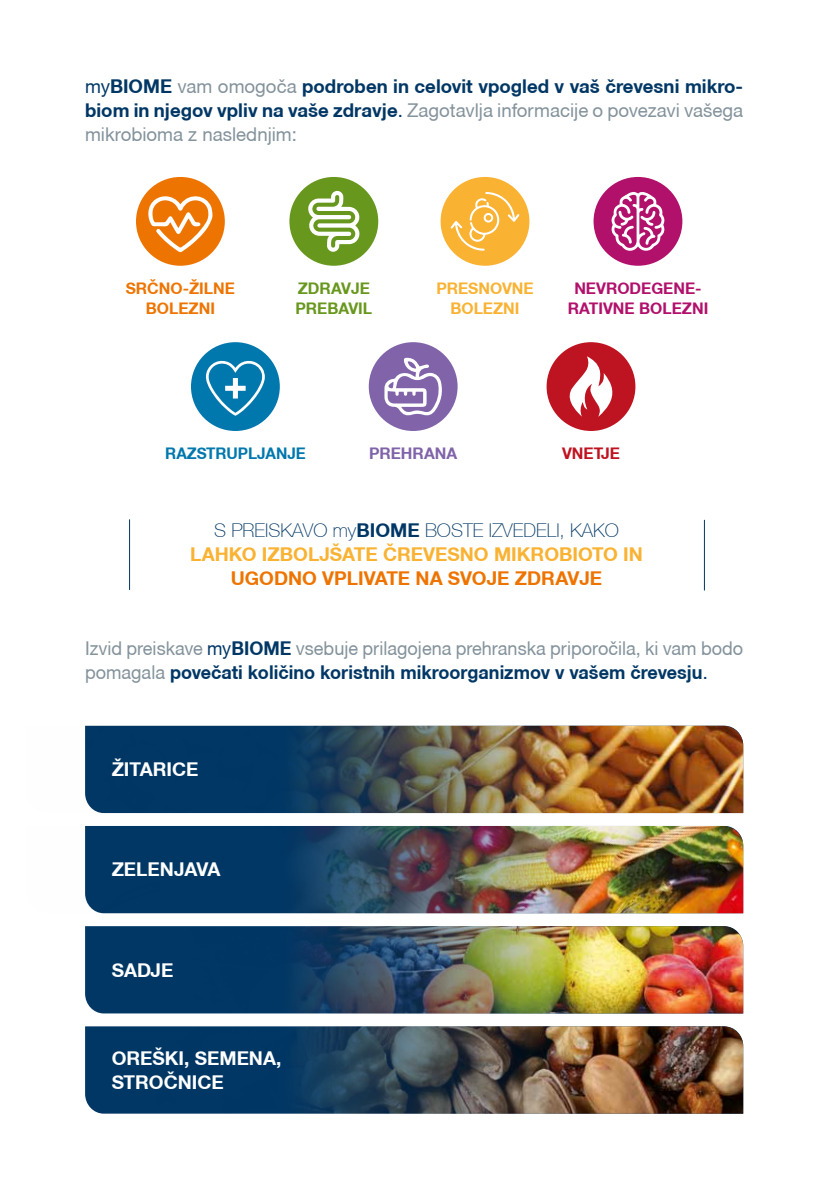
<style>
.page{position:relative;width:834px;height:1191px;background:#fff}
.page>*{position:absolute;margin:0;border:0;box-sizing:border-box;transform-origin:0 0}
.t1{font:700 19px/24px "Helvetica Neue CE";color:#003765;text-align:justify}
.t2{font:19px/24px "Helvetica Neue CE";color:#83929b;scale:.95 1}
.t3{font:700 19px/24px "Helvetica Neue CE";color:#f9b232;text-align:center}
.t4{font:700 19px/24px "Helvetica Neue CE";color:#fff}
.t5{font:700 19px "Helvetica Neue CE";color:#ee7400}
.t6{font:700 16px/20px "Helvetica Neue CE";color:#b1106b;text-align:center}
.t7{font:700 16px/20px "Helvetica Neue CE";color:#ee7400;text-align:center}
.t8{font:700 16px/20px "Helvetica Neue CE";color:#f9b232;text-align:center}
.t9{font:700 16px/20px "Helvetica Neue CE";color:#68971d}
.t10{font:700 16px "Helvetica Neue CE";letter-spacing:-.005em;color:#0077ad;scale:.96 1}
.t11{font:700 16px "Helvetica Neue CE";color:#8063a9}
.t12{font:700 16px "Helvetica Neue CE";color:#be1320}
.s1{font-weight:400}
.s2{font-weight:400;color:#83929b}
.s3{font-weight:100;color:#003765}
.s4{color:#003765}
.s5{font-weight:700;color:#003765}
</style>
<div class="page">
<div style="left:85px;top:1026px;width:70px;height:87px;background:#003765"></div>
<div style="left:85px;top:926px;width:102px;height:87px;background:#003765"></div>
<hr style="left:129px;top:519px;width:1px;height:71px;background:#003765">
<hr style="left:703px;top:520px;width:1px;height:70px;background:#003765">
<div style="left:136px;top:177px;width:89px;height:89px;background:#ee7400;border-radius:50%"></div>
<svg style="left:146px;top:196px;width:67px;height:56px"></svg>
<div style="left:289px;top:177px;width:89px;height:89px;background:#68971d;border-radius:50%"></div>
<svg style="left:308px;top:191px;width:52px;height:61px"></svg>
<div style="left:440px;top:177px;width:89px;height:89px;background:#f9b232;border-radius:50%"></div>
<svg style="left:450px;top:192px;width:69px;height:59px"></svg>
<div style="left:593px;top:177px;width:89px;height:89px;background:#b1106b;border-radius:50%"></div>
<svg style="left:611px;top:191px;width:54px;height:60px"></svg>
<div style="left:191px;top:342px;width:89px;height:89px;background:#0077ad;border-radius:50%"></div>
<svg style="left:206px;top:360px;width:59px;height:56px"></svg>
<div style="left:369px;top:342px;width:88px;height:89px;background:#8063a9;border-radius:50%"></div>
<svg style="left:384px;top:358px;width:58px;height:58px"></svg>
<div style="left:546px;top:342px;width:89px;height:89px;background:#be1320;border-radius:50%"></div>
<svg style="left:569px;top:356px;width:43px;height:61px"></svg>
<img style="left:85px;top:726px;width:658px;height:87px">
<img style="left:155px;top:1026px;width:588px;height:87px">
<img style="left:187px;top:926px;width:556px;height:87px">
<img style="left:85px;top:826px;width:658px;height:87px">
<p class="t1" style="left:85px;top:74px;width:659px"><span class="s1">my</span>BIOME <span class="s2">vam omogoča</span> podroben in celovit vpogled v vaš črevesni mikro&shy;biom in njegov vpliv na vaše zdravje<span class="s1">.</span> <span class="s2">Zagotavlja informacije o povezavi vašega mikrobioma z naslednjim:</span></p>
<p class="t7" style="left:126px;top:278px;width:111px">SRČNO-ŽILNE<br>BOLEZNI</p>
<p class="t9" style="left:295px;top:278px;width:78px">ZDRAVJE<br>PREBAVIL</p>
<p class="t8" style="left:436px;top:278px;width:99px">PRESNOVNE<br>BOLEZNI</p>
<p class="t6" style="left:567px;top:278px;width:142px">NEVRODEGENE-<br>RATIVNE BOLEZNI</p>
<p class="t10" style="left:165px;top:443px;width:148px">RAZSTRUPLJANJE</p>
<p class="t11" style="left:369px;top:443px;width:90px">PREHRANA</p>
<p class="t12" style="left:562px;top:443px;width:59px">VNETJE</p>
<p class="t3" style="left:190px;top:518px;width:454px"><span class="s3">S PREISKAVO my</span><span class="s4">BIOME</span> <span class="s3">BOSTE IZVEDELI, KAKO<br></span>LAHKO IZBOLJŠATE ČREVESNO MIKROBIOTO IN</p>
<p class="t5" style="left:231px;top:566px;width:373px">UGODNO VPLIVATE NA SVOJE ZDRAVJE</p>
<p class="t2" style="left:85px;top:637px;width:694px">Izvid preiskave <span class="s4">my</span><span class="s5">BIOME</span> vsebuje prilagojena prehranska priporočila, ki vam bodo pomagala <span class="s5">povečati količino koristnih mikroorganizmov v vašem črevesju</span><span class="s4">.</span></p>
<p class="t4" style="left:112px;top:757px;width:88px">ŽITARICE</p>
<p class="t4" style="left:112px;top:858px;width:110px">ZELENJAVA</p>
<p class="t4" style="left:112px;top:958px;width:63px">SADJE</p>
<p class="t4" style="left:112px;top:1046px;width:171px">OREŠKI, SEMENA,<br>STROČNICE</p>
</div>
